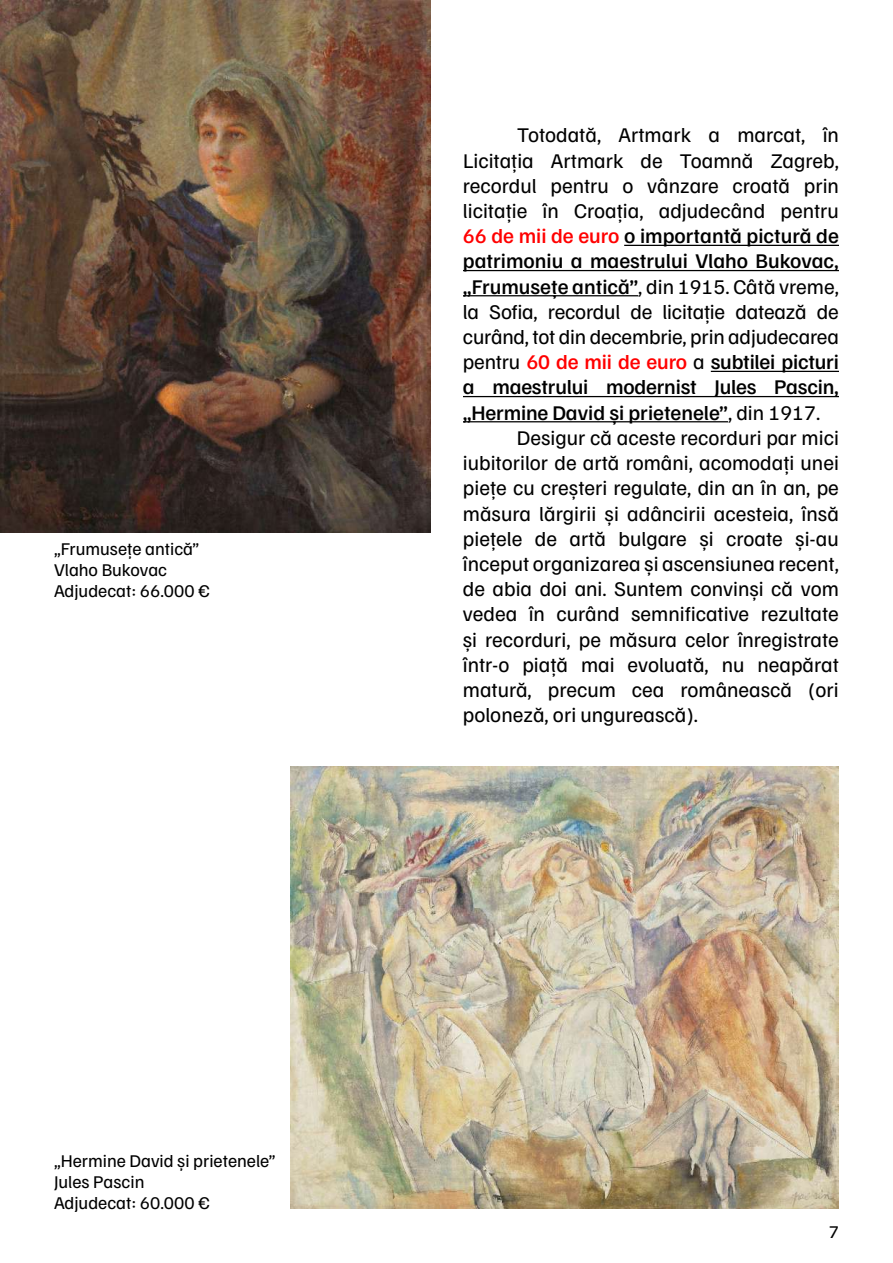
<style>
.page{position:relative;width:893px;height:1263px;background:#fff}
.page>*{position:absolute;margin:0;border:0;box-sizing:border-box;transform-origin:0 0}
.t1{font:21px "Familjen Grotesk";color:#000}
.t2{font:500 21px "Familjen Grotesk";color:#000}
.t3{font:18px/21px "Familjen Grotesk";color:#000}
.s1{color:#f00}
.s2{font-weight:500}
.s3{font-weight:400}
</style>
<div class="page">
<hr style="left:624px;top:245px;width:215px;height:1px;background:#000">
<hr style="left:463px;top:270px;width:376px;height:1px;background:#000">
<hr style="left:463px;top:295px;width:175px;height:1px;background:#000">
<hr style="left:711px;top:371px;width:128px;height:1px;background:#000">
<hr style="left:463px;top:396px;width:376px;height:1px;background:#000">
<hr style="left:463px;top:421px;width:265px;height:1px;background:#000">
<img style="left:291px;top:767px;width:548px;height:442px">
<img style="left:0;top:0;width:430px;height:533px">
<p class="t3" style="left:54px;top:537px;width:157px">„Frumusețe antică”<br>Vlaho Bukovac<br>Adjudecat: 66.000 €</p>
<p class="t3" style="left:54px;top:1149px;width:223px">„Hermine David și prietenele”<br>Jules Pascin<br>Adjudecat: 60.000 €</p>
<p class="t1" style="left:517px;top:121px;width:323px">Totodată, Artmark a marcat, în</p>
<p class="t1" style="left:463px;top:147px;width:377px">Licitația Artmark de Toamnă Zagreb,</p>
<p class="t1" style="left:463px;top:172px;width:377px">recordul pentru o vânzare croată prin</p>
<p class="t1" style="left:463px;top:197px;width:377px">licitație în Croația, adjudecând pentru</p>
<p class="t2" style="left:463px;top:222px;width:377px"><span class="s1">66 de mii de euro</span> o importantă pictură de</p>
<p class="t2" style="left:463px;top:247px;width:377px">patrimoniu a maestrului Vlaho Bukovac,</p>
<p class="t1" style="left:463px;top:273px;width:377px"><span class="s2">„Frumusețe antică”</span>, din 1915. Câtă vreme,</p>
<p class="t1" style="left:463px;top:298px;width:377px">la Sofia, recordul de licitație datează de</p>
<p class="t1" style="left:463px;top:323px;width:377px">curând, tot din decembrie, prin adjudecarea</p>
<p class="t2" style="left:463px;top:348px;width:377px"><span class="s3">pentru</span> <span class="s1">60 de mii de euro</span> <span class="s3">a</span> subtilei picturi</p>
<p class="t2" style="left:463px;top:373px;width:377px">a maestrului modernist Jules Pascin,</p>
<p class="t2" style="left:463px;top:399px;width:359px">„Hermine David și prietenele”<span class="s3">, din 1917.</span></p>
<p class="t1" style="left:517px;top:424px;width:323px">Desigur că aceste recorduri par mici</p>
<p class="t1" style="left:463px;top:449px;width:377px">iubitorilor de artă români, acomodați unei</p>
<p class="t1" style="left:463px;top:474px;width:377px">piețe cu creșteri regulate, din an în an, pe</p>
<p class="t1" style="left:463px;top:499px;width:377px">măsura lărgirii și adâncirii acesteia, însă</p>
<p class="t1" style="left:463px;top:525px;width:377px">piețele de artă bulgare și croate și-au</p>
<p class="t1" style="left:463px;top:550px;width:377px">început organizarea și ascensiunea recent,</p>
<p class="t1" style="left:463px;top:575px;width:377px">de abia doi ani. Suntem convinși că vom</p>
<p class="t1" style="left:463px;top:600px;width:377px">vedea în curând semnificative rezultate</p>
<p class="t1" style="left:463px;top:625px;width:377px">și recorduri, pe măsura celor înregistrate</p>
<p class="t1" style="left:463px;top:651px;width:377px">într-o piață mai evoluată, nu neapărat</p>
<p class="t1" style="left:463px;top:676px;width:377px">matură, precum cea românească (ori</p>
<p class="t1" style="left:463px;top:701px;width:237px">poloneză, ori ungurească).</p>
<p class="t3" style="left:829px;top:1220px;width:12px">7</p>
</div>
